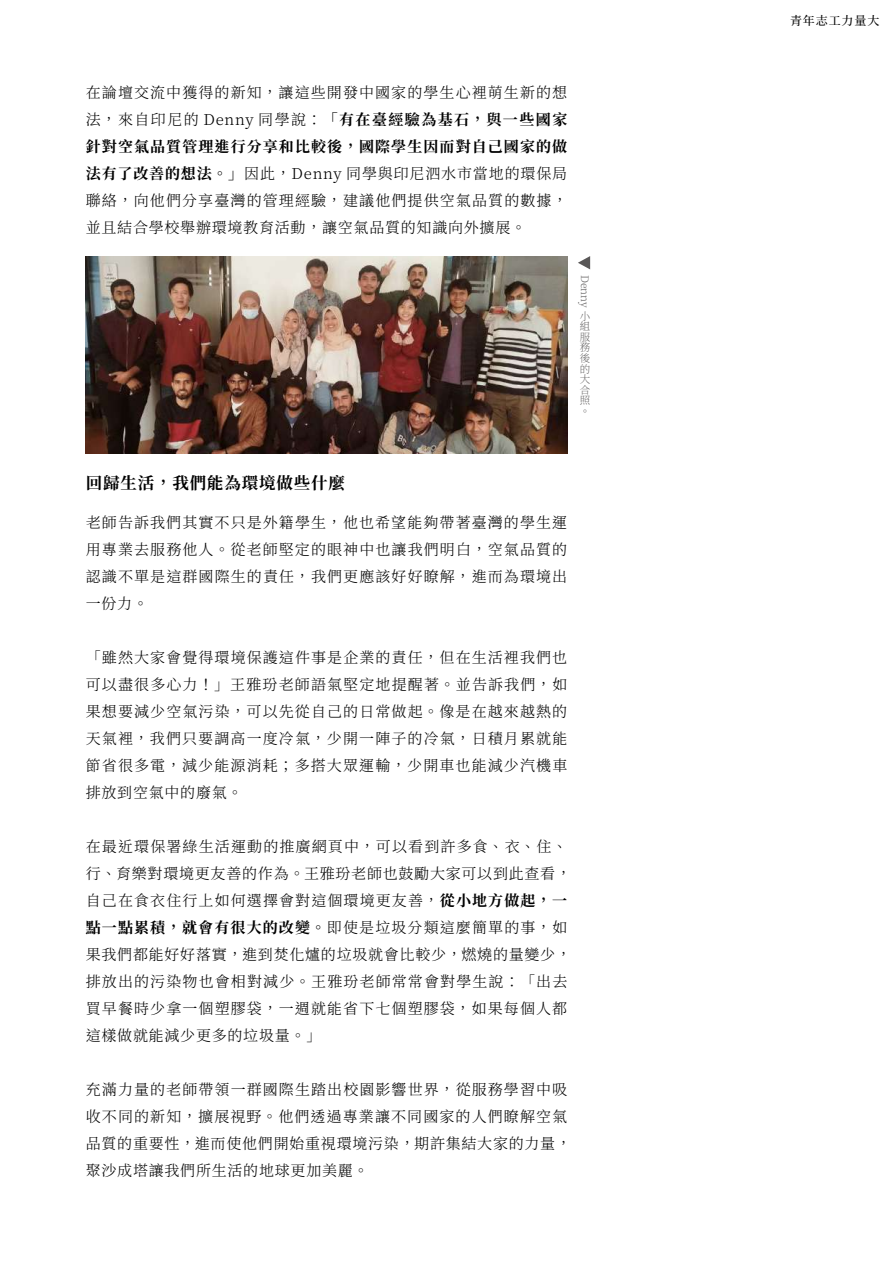
<style>
.page{position:relative;width:893px;height:1263px;background:#fff}
.page>*{position:absolute;margin:0;border:0;box-sizing:border-box;transform-origin:0 0}
.t1{font:700 16.5px "Noto Serif CJ Ktc";letter-spacing:.05em;color:#000}
.t2{font:300 15px/27px "Noto Serif CJ Ktc";letter-spacing:.075em;color:#000;text-align:justify}
.t3{font:500 12px "Noto Serif CJ Ktc";letter-spacing:.075em;color:#000}
.t4{font:200 10.5px/10.6px "Noto Serif CJ Ktc";letter-spacing:.01em;color:#595757;text-align:justify}
.s1{font-weight:700}
</style>
<div class="page">
<img style="left:85px;top:256px;width:482px;height:197px">
<svg style="left:578px;top:256px;width:12px;height:13px"></svg>
<p class="t2" style="left:86px;top:80px;width:483px">在論壇交流中獲得的新知，讓這些開發中國家的學生心裡萌生新的想法，來自印尼的 Denny 同學說：<span class="s1">「有在臺經驗為基石，與一些國家針對空氣品質管理進行分享和比較後，國際學生因而對自己國家的做法有了改善的想法。」</span>因此，Denny 同學與印尼泗水市當地的環保局聯絡，向他們分享臺灣的管理經驗，建議他們提供空氣品質的數據，並且結合學校舉辦環境教育活動，讓空氣品質的知識向外擴展。</p>
<p class="t4" style="left:590px;top:274px;width:35px;rotate:90deg">Denny</p>
<p class="t4" style="left:580px;top:311px;width:12px">小組服務後的大合照。</p>
<p class="t1" style="left:86px;top:474px;width:261px">回歸生活，我們能為環境做些什麼</p>
<p class="t2" style="left:86px;top:509px;width:483px">老師告訴我們其實不只是外籍學生，他也希望能夠帶著臺灣的學生運用專業去服務他人。從老師堅定的眼神中也讓我們明白，空氣品質的認識不單是這群國際生的責任，我們更應該好好瞭解，進而為環境出一份力。</p>
<p class="t2" style="left:86px;top:644px;width:483px">「雖然大家會覺得環境保護這件事是企業的責任，但在生活裡我們也可以盡很多心力！」王雅玢老師語氣堅定地提醒著。並告訴我們，如果想要減少空氣污染，可以先從自己的日常做起。像是在越來越熱的天氣裡，我們只要調高一度冷氣，少開一陣子的冷氣，日積月累就能節省很多電，減少能源消耗；多搭大眾運輸，少開車也能減少汽機車排放到空氣中的廢氣。</p>
<p class="t2" style="left:86px;top:833px;width:487px;text-align:left">在最近環保署綠生活運動的推廣網頁中，可以看到許多食、衣、住、行、育樂對環境更友善的作為。王雅玢老師也鼓勵大家可以到此查看，自己在食衣住行上如何選擇會對這個環境更友善，<span class="s1">從小地方做起，一點一點累積，就會有很大的改變。</span>即使是垃圾分類這麼簡單的事，如果我們都能好好落實，進到焚化爐的垃圾就會比較少，燃燒的量變少，排放出的污染物也會相對減少。王雅玢老師常常會對學生說：「出去買早餐時少拿一個塑膠袋，一週就能省下七個塑膠袋，如果每個人都這樣做就能減少更多的垃圾量。」</p>
<p class="t2" style="left:86px;top:1076px;width:487px;text-align:left">充滿力量的老師帶領一群國際生踏出校園影響世界，從服務學習中吸收不同的新知，擴展視野。他們透過專業讓不同國家的人們瞭解空氣品質的重要性，進而使他們開始重視環境污染，期許集結大家的力量，聚沙成塔讓我們所生活的地球更加美麗。</p>
<p class="t3" style="left:790px;top:14px;width:91px">青年志工力量大</p>
</div>
